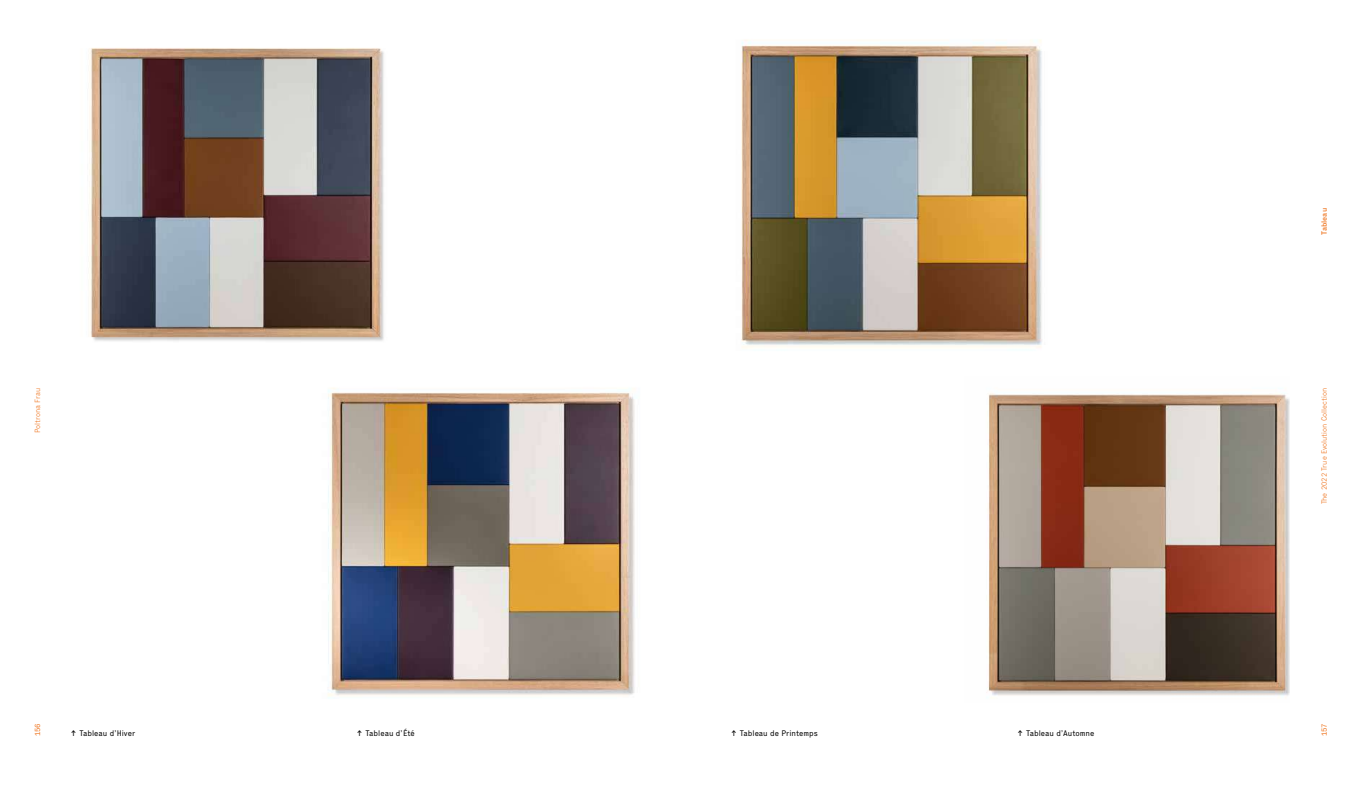
<style>
.page{position:relative;width:1361px;height:794px;background:#fff}
.page>*{position:absolute;margin:0;border:0;box-sizing:border-box;transform-origin:0 0}
.t1{font:8px "Executive";color:#000}
.t2{font:300 7.5px "Executive";color:#ef7723}
.t3{font:500 7.5px "Executive";color:#ef7723}
.t4{font:7.5px "Executive";color:#ef7723}
.s1{font-weight:500}
</style>
<div class="page">
<img style="left:988px;top:393px;width:301px;height:303px">
<img style="left:89px;top:48px;width:295px;height:293px">
<img style="left:741px;top:40px;width:301px;height:308px">
<img style="left:328px;top:388px;width:307px;height:310px">
<p class="t2" style="left:33px;top:433px;width:47px;rotate:-90deg">Poltrona Frau</p>
<p class="t4" style="left:33px;top:736px;width:15px;rotate:-90deg">156</p>
<p class="t1" style="left:70px;top:728px;width:67px"><span class="s1">↑</span> Tableau d’Hiver</p>
<p class="t1" style="left:356px;top:728px;width:60px"><span class="s1">↑</span> Tableau d’Été</p>
<p class="t1" style="left:730px;top:728px;width:89px"><span class="s1">↑</span> Tableau de Printemps</p>
<p class="t1" style="left:1016px;top:728px;width:79px"><span class="s1">↑</span> Tableau d’Automne</p>
<p class="t3" style="left:1319px;top:235px;width:28px;rotate:-90deg">Tableau</p>
<p class="t2" style="left:1319px;top:504px;width:118px;rotate:-90deg">The 2022 True Evolution Collection</p>
<p class="t4" style="left:1319px;top:736px;width:15px;rotate:-90deg">157</p>
</div>
